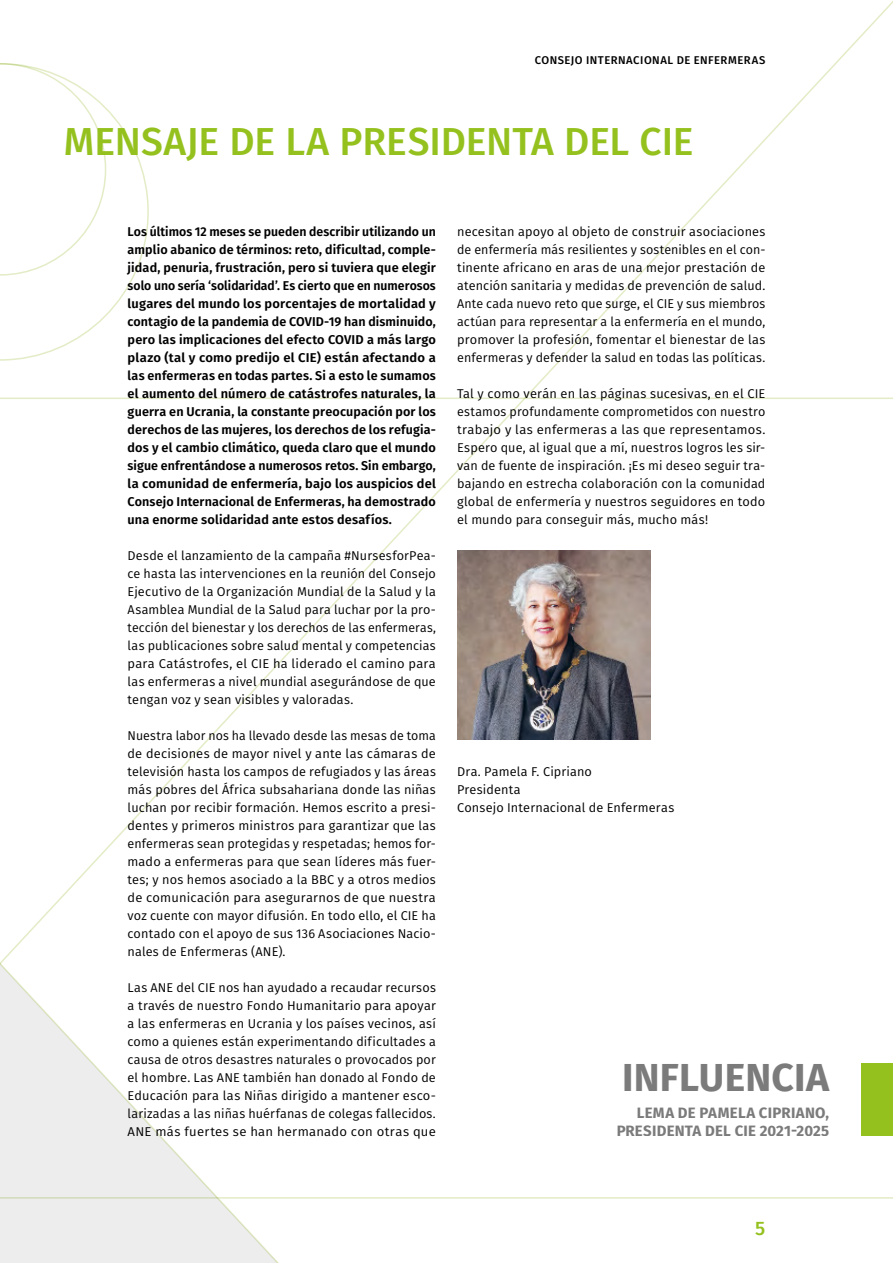
<style>
.page{position:relative;width:893px;height:1263px;background:#fff}
.page>*{position:absolute;margin:0;border:0;box-sizing:border-box;transform-origin:0 0}
.t1{font:500 39px "Fira Sans";color:#95c11f}
.t2{font:700 39px "Fira Sans";letter-spacing:.005em;color:#7c7b7b}
.t3{font:500 19.5px "Fira Sans";color:#95c11f}
.t4{font:700 15px/18px "Fira Sans";letter-spacing:.015em;color:#7c7b7b;text-align:right}
.t5{font:12.75px/18px "Fira Sans";letter-spacing:.01em;color:#000;text-align:justify}
.t6{font:600 12.75px/18px "Fira Sans";letter-spacing:.01em;color:#000;text-align:justify}
.t7{font:500 11.25px "Fira Sans";letter-spacing:.045em;color:#000}
</style>
<div class="page">
<svg style="left:0;top:397px;width:300px;height:802px"></svg>
<svg style="left:0;top:63px;width:149px;height:298px"></svg>
<svg style="left:0;top:964px;width:298px;height:299px"></svg>
<img style="left:457px;top:550px;width:194px;height:189px">
<div style="left:861px;top:1063px;width:32px;height:72px;background:#95c11f"></div>
<p class="t7" style="left:535px;top:51px;width:232px">CONSEJO INTERNACIONAL DE ENFERMERAS</p>
<h1 class="t1" style="left:64px;top:110px;width:631px">MENSAJE DE LA PRESIDENTA DEL CIE</h1>
<p class="t6" style="left:128px;top:221px;width:310px">Los últimos 12 meses se pueden describir utilizando un amplio abanico de términos: reto, dificultad, comple&shy;jidad, penuria, frustración, pero si tuviera que elegir solo uno sería ‘solidaridad’. Es cierto que en numerosos lugares del mundo los porcentajes de mortalidad y contagio de la pandemia de COVID-19 han disminuido, pero las implicaciones del efecto COVID a más largo plazo (tal y como predijo el CIE) están afectando a las enfermeras en todas partes. Si a esto le sumamos el aumento del número de catástrofes naturales, la guerra en Ucrania, la constante preocupación por los derechos de las mujeres, los derechos de los refugia&shy;dos y el cambio climático, queda claro que el mundo sigue enfrentándose a numerosos retos. Sin embargo, la comunidad de enfermería, bajo los auspicios del Consejo Internacional de Enfermeras, ha demostrado una enorme solidaridad ante estos desafíos.</p>
<p class="t5" style="left:128px;top:546px;width:310px">Desde el lanzamiento de la campaña #NursesforPea&shy;ce hasta las intervenciones en la reunión del Consejo Ejecutivo de la Organización Mundial de la Salud y la Asamblea Mundial de la Salud para luchar por la pro&shy;tección del bienestar y los derechos de las enfermeras, las publicaciones sobre salud mental y competencias para Catástrofes, el CIE ha liderado el camino para las enfermeras a nivel mundial asegurándose de que tengan voz y sean visibles y valoradas.</p>
<p class="t5" style="left:128px;top:726px;width:310px">Nuestra labor nos ha llevado desde las mesas de toma de decisiones de mayor nivel y ante las cámaras de televisión hasta los campos de refugiados y las áreas más pobres del África subsahariana donde las niñas luchan por recibir formación. Hemos escrito a presi&shy;dentes y primeros ministros para garantizar que las enfermeras sean protegidas y respetadas; hemos for&shy;mado a enfermeras para que sean líderes más fuer&shy;tes; y nos hemos asociado a la BBC y a otros medios de comunicación para asegurarnos de que nuestra voz cuente con mayor difusión. En todo ello, el CIE ha contado con el apoyo de sus 136 Asociaciones Nacio&shy;nales de Enfermeras (ANE).</p>
<p class="t5" style="left:128px;top:978px;width:310px">Las ANE del CIE nos han ayudado a recaudar recursos a través de nuestro Fondo Humanitario para apoyar a las enfermeras en Ucrania y los países vecinos, así como a quienes están experimentando dificultades a causa de otros desastres naturales o provocados por el hombre. Las ANE también han donado al Fondo de Educación para las Niñas dirigido a mantener esco&shy;larizadas a las niñas huérfanas de colegas fallecidos.<br>ANE más fuertes se han hermanado con otras que</p>
<p class="t5" style="left:457px;top:222px;width:310px">necesitan apoyo al objeto de construir asociaciones de enfermería más resilientes y sostenibles en el con&shy;tinente africano en aras de una mejor prestación de atención sanitaria y medidas de prevención de salud.<br>Ante cada nuevo reto que surge, el CIE y sus miembros actúan para representar a la enfermería en el mundo, promover la profesión, fomentar el bienestar de las enfermeras y defender la salud en todas las políticas.</p>
<p class="t5" style="left:457px;top:384px;width:310px">Tal y como verán en las páginas sucesivas, en el CIE estamos profundamente comprometidos con nuestro trabajo y las enfermeras a las que representamos.<br>Espero que, al igual que a mí, nuestros logros les sir&shy;van de fuente de inspiración. ¡Es mi deseo seguir tra&shy;bajando en estrecha colaboración con la comunidad global de enfermería y nuestros seguidores en todo el mundo para conseguir más, mucho más!</p>
<p class="t5" style="left:457px;top:762px;width:219px;text-align:left">Dra. Pamela F. Cipriano<br>Presidenta<br>Consejo Internacional de Enfermeras</p>
<h1 class="t2" style="left:622px;top:1044px;width:208px">INFLUENCIA</h1>
<p class="t4" style="left:616px;top:1102px;width:214px">LEMA DE PAMELA CIPRIANO,<br>PRESIDENTA DEL CIE 2021-2025</p>
<h2 class="t3" style="left:755px;top:1212px;width:12px">5</h2>
</div>
